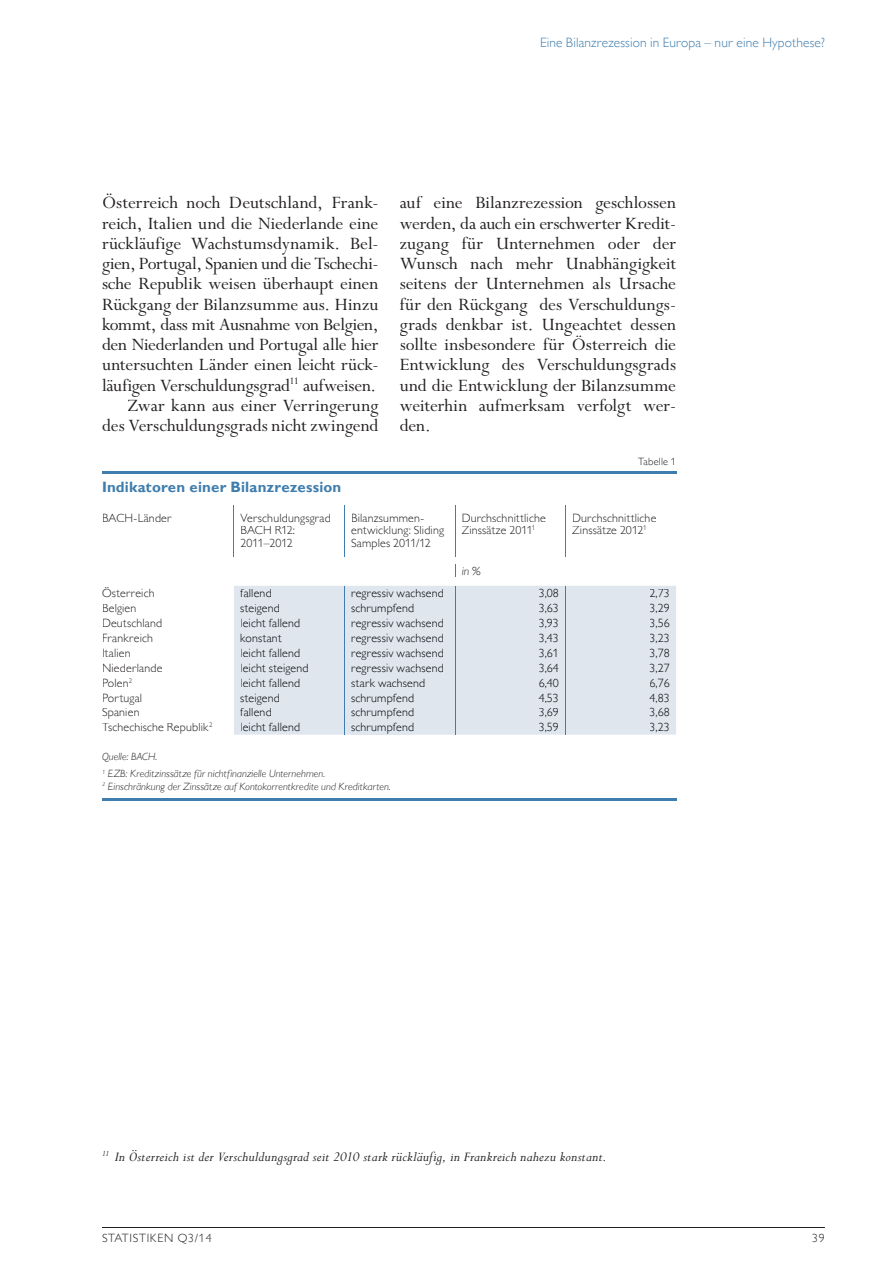
<style>
.page{position:relative;width:893px;height:1263px;background:#fff}
.page>*{position:absolute;margin:0;border:0;box-sizing:border-box;transform-origin:0 0}
.t1{font:19.5px/20.2px "Perpetua Std";letter-spacing:-.005em;color:#231f20;text-align:right}
.t2{font:italic 15px "Perpetua Std";letter-spacing:.015em;color:#231f20}
.t3{font:700 15px "Gill Sans MT Pro";letter-spacing:.01em;color:#3e7dad}
.t4{font:300 13.5px "Gill Sans MT Pro";letter-spacing:.01em;color:#3e7dad}
.t5{font:300 12px "Gill Sans MT Pro";letter-spacing:.015em;color:#000309}
.t6{font:300 12px/12.8px "Gill Sans MT Pro";letter-spacing:.015em;color:#231f20}
.t7{font:300 12px "Gill Sans MT Pro";letter-spacing:.06em;color:#231f20}
.t8{font:italic 300 12px "Gill Sans MT Pro";color:#231f20}
.t9{font:italic 300 10.5px/17px "Gill Sans MT Pro";letter-spacing:.01em;color:#231f20}
.t10{font:300 10.5px "Gill Sans MT Pro";letter-spacing:.02em;color:#231f20}
</style>
<div class="page">
<hr style="left:102px;top:1227px;width:723px;height:1px;background:#231f20">
<hr style="left:400px;top:336px;width:276px;height:1px;background:#231f20">
<div style="left:234px;top:586px;width:442px;height:149px;background:#e0e6ed"></div>
<hr style="left:234px;top:505px;width:1px;height:51px;background:#3e7dad">
<hr style="left:344px;top:505px;width:1px;height:51px;background:#3e7dad">
<hr style="left:455px;top:505px;width:1px;height:51px;background:#3e7dad">
<hr style="left:565px;top:505px;width:1px;height:51px;background:#3e7dad">
<svg style="left:344px;top:586px;width:1px;height:149px"></svg>
<svg style="left:455px;top:586px;width:1px;height:149px"></svg>
<svg style="left:565px;top:586px;width:1px;height:149px"></svg>
<svg style="left:455px;top:564px;width:1px;height:13px"></svg>
<hr style="left:102px;top:471px;width:574px;height:2px;background:#3e7dad">
<div style="left:240px;top:589px;width:31px;height:8px;background:#e0e6ed"></div>
<div style="left:352px;top:589px;width:91px;height:11px;background:#e0e6ed"></div>
<div style="left:539px;top:589px;width:19px;height:10px;background:#e0e6ed"></div>
<div style="left:650px;top:589px;width:19px;height:10px;background:#e0e6ed"></div>
<div style="left:241px;top:604px;width:38px;height:11px;background:#e0e6ed"></div>
<div style="left:352px;top:604px;width:61px;height:11px;background:#e0e6ed"></div>
<div style="left:539px;top:604px;width:19px;height:10px;background:#e0e6ed"></div>
<div style="left:650px;top:604px;width:19px;height:10px;background:#e0e6ed"></div>
<div style="left:241px;top:619px;width:59px;height:8px;background:#e0e6ed"></div>
<div style="left:352px;top:619px;width:91px;height:11px;background:#e0e6ed"></div>
<div style="left:539px;top:619px;width:19px;height:9px;background:#e0e6ed"></div>
<div style="left:650px;top:619px;width:19px;height:9px;background:#e0e6ed"></div>
<div style="left:241px;top:634px;width:41px;height:8px;background:#e0e6ed"></div>
<div style="left:352px;top:634px;width:91px;height:11px;background:#e0e6ed"></div>
<div style="left:539px;top:634px;width:19px;height:9px;background:#e0e6ed"></div>
<div style="left:650px;top:634px;width:19px;height:9px;background:#e0e6ed"></div>
<div style="left:241px;top:648px;width:59px;height:9px;background:#e0e6ed"></div>
<div style="left:352px;top:649px;width:91px;height:11px;background:#e0e6ed"></div>
<div style="left:539px;top:648px;width:17px;height:10px;background:#e0e6ed"></div>
<div style="left:650px;top:648px;width:19px;height:10px;background:#e0e6ed"></div>
<div style="left:241px;top:663px;width:67px;height:11px;background:#e0e6ed"></div>
<div style="left:352px;top:663px;width:91px;height:11px;background:#e0e6ed"></div>
<div style="left:539px;top:663px;width:19px;height:10px;background:#e0e6ed"></div>
<div style="left:650px;top:663px;width:19px;height:10px;background:#e0e6ed"></div>
<div style="left:241px;top:678px;width:59px;height:9px;background:#e0e6ed"></div>
<div style="left:352px;top:678px;width:73px;height:9px;background:#e0e6ed"></div>
<div style="left:539px;top:678px;width:19px;height:10px;background:#e0e6ed"></div>
<div style="left:650px;top:678px;width:19px;height:10px;background:#e0e6ed"></div>
<div style="left:241px;top:693px;width:38px;height:11px;background:#e0e6ed"></div>
<div style="left:352px;top:693px;width:61px;height:11px;background:#e0e6ed"></div>
<div style="left:539px;top:693px;width:19px;height:10px;background:#e0e6ed"></div>
<div style="left:650px;top:693px;width:19px;height:10px;background:#e0e6ed"></div>
<div style="left:240px;top:708px;width:31px;height:8px;background:#e0e6ed"></div>
<div style="left:352px;top:708px;width:61px;height:11px;background:#e0e6ed"></div>
<div style="left:539px;top:708px;width:19px;height:10px;background:#e0e6ed"></div>
<div style="left:650px;top:708px;width:19px;height:10px;background:#e0e6ed"></div>
<div style="left:241px;top:723px;width:59px;height:8px;background:#e0e6ed"></div>
<div style="left:352px;top:723px;width:61px;height:11px;background:#e0e6ed"></div>
<div style="left:539px;top:723px;width:19px;height:10px;background:#e0e6ed"></div>
<div style="left:650px;top:723px;width:19px;height:10px;background:#e0e6ed"></div>
<hr style="left:102px;top:798px;width:574px;height:3px;background:#3e7dad">
<p class="t4" style="left:540px;top:35px;width:286px">Eine Bilanzrezession in Europa – nur eine Hypothese?</p>
<p class="t1" style="left:102px;top:193px;width:278px">Österreich noch Deutschland, Frank&shy;reich, Italien und die Niederlande eine rückläufige Wachstumsdynamik. Bel&shy;gien, Portugal, Spanien und die Tschechi&shy;sche Republik weisen überhaupt einen Rückgang der Bilanzsumme aus. Hinzu kommt, dass mit Ausnahme von Belgien, den Niederlanden und Portugal alle hier untersuchten Länder einen leicht rück&shy;läufigen Verschuldungsgrad<sup>11</sup> aufweisen.<br>Zwar kann aus einer Verringerung des Verschuldungsgrads nicht zwingend</p>
<p class="t1" style="left:400px;top:193px;width:278px;text-align:justify">auf eine Bilanzrezession geschlossen werden, da auch ein erschwerter Kredit&shy;zugang für Unternehmen oder der Wunsch nach mehr Unabhängigkeit seitens der Unternehmen als Ursache für den Rückgang des Verschuldungs&shy;grads denkbar ist. Ungeachtet dessen sollte insbesondere für Österreich die Entwicklung des Verschuldungsgrads und die Entwicklung der Bilanzsumme weiterhin aufmerksam verfolgt wer&shy;den.</p>
<p class="t10" style="left:638px;top:455px;width:39px">Tabelle 1</p>
<p class="t3" style="left:102px;top:478px;width:241px">Indikatoren einer Bilanzrezession</p>
<p class="t6" style="left:102px;top:511px;width:71px">BACH-Länder</p>
<p class="t6" style="left:241px;top:511px;width:92px">Verschuldungsgrad<br>BACH R12:<br>2011–2012</p>
<p class="t6" style="left:351px;top:511px;width:94px">Bilanzsummen&shy;entwicklung: Sliding<br>Samples 2011/12</p>
<p class="t6" style="left:462px;top:511px;width:86px">Durchschnittliche<br>Zinssätze 2011<sup>1</sup></p>
<p class="t6" style="left:572px;top:511px;width:86px">Durchschnittliche<br>Zinssätze 2012<sup>1</sup></p>
<p class="t8" style="left:462px;top:564px;width:20px">in %</p>
<p class="t6" style="left:102px;top:587px;width:54px">Österreich</p>
<p class="t5" style="left:240px;top:586px;width:33px">fallend</p>
<p class="t5" style="left:351px;top:586px;width:94px">regressiv wachsend</p>
<p class="t5" style="left:539px;top:586px;width:22px">3,08</p>
<p class="t5" style="left:650px;top:586px;width:22px">2,73</p>
<p class="t6" style="left:102px;top:602px;width:36px">Belgien</p>
<p class="t5" style="left:240px;top:601px;width:41px">steigend</p>
<p class="t5" style="left:351px;top:601px;width:65px">schrumpfend</p>
<p class="t5" style="left:539px;top:601px;width:22px">3,63</p>
<p class="t5" style="left:650px;top:601px;width:22px">3,29</p>
<p class="t6" style="left:102px;top:616px;width:62px">Deutschland</p>
<p class="t5" style="left:240px;top:616px;width:62px">leicht fallend</p>
<p class="t5" style="left:351px;top:616px;width:94px">regressiv wachsend</p>
<p class="t5" style="left:539px;top:616px;width:22px">3,93</p>
<p class="t5" style="left:650px;top:616px;width:22px">3,56</p>
<p class="t6" style="left:102px;top:631px;width:52px">Frankreich</p>
<p class="t5" style="left:240px;top:631px;width:43px">konstant</p>
<p class="t5" style="left:351px;top:631px;width:94px">regressiv wachsend</p>
<p class="t5" style="left:539px;top:631px;width:22px">3,43</p>
<p class="t5" style="left:650px;top:631px;width:22px">3,23</p>
<p class="t6" style="left:102px;top:646px;width:30px">Italien</p>
<p class="t5" style="left:240px;top:646px;width:62px">leicht fallend</p>
<p class="t5" style="left:351px;top:646px;width:94px">regressiv wachsend</p>
<p class="t5" style="left:539px;top:646px;width:22px">3,61</p>
<p class="t5" style="left:650px;top:646px;width:22px">3,78</p>
<p class="t6" style="left:102px;top:661px;width:62px">Niederlande</p>
<p class="t5" style="left:240px;top:660px;width:70px">leicht steigend</p>
<p class="t5" style="left:351px;top:660px;width:94px">regressiv wachsend</p>
<p class="t5" style="left:539px;top:660px;width:22px">3,64</p>
<p class="t5" style="left:650px;top:660px;width:22px">3,27</p>
<p class="t6" style="left:102px;top:676px;width:32px">Polen<sup>2</sup></p>
<p class="t5" style="left:240px;top:675px;width:62px">leicht fallend</p>
<p class="t5" style="left:351px;top:675px;width:76px">stark wachsend</p>
<p class="t5" style="left:539px;top:675px;width:22px">6,40</p>
<p class="t5" style="left:650px;top:675px;width:22px">6,76</p>
<p class="t6" style="left:102px;top:691px;width:42px">Portugal</p>
<p class="t5" style="left:240px;top:690px;width:41px">steigend</p>
<p class="t5" style="left:351px;top:690px;width:65px">schrumpfend</p>
<p class="t5" style="left:539px;top:690px;width:22px">4,53</p>
<p class="t5" style="left:650px;top:690px;width:22px">4,83</p>
<p class="t6" style="left:102px;top:706px;width:39px">Spanien</p>
<p class="t5" style="left:240px;top:705px;width:33px">fallend</p>
<p class="t5" style="left:351px;top:705px;width:65px">schrumpfend</p>
<p class="t5" style="left:539px;top:705px;width:22px">3,69</p>
<p class="t5" style="left:650px;top:705px;width:22px">3,68</p>
<p class="t6" style="left:102px;top:721px;width:112px">Tschechische Republik<sup>2</sup></p>
<p class="t5" style="left:240px;top:720px;width:62px">leicht fallend</p>
<p class="t5" style="left:351px;top:720px;width:65px">schrumpfend</p>
<p class="t5" style="left:539px;top:720px;width:22px">3,59</p>
<p class="t5" style="left:650px;top:720px;width:22px">3,23</p>
<p class="t9" style="left:102px;top:748px;width:225px">Quelle: BACH.<br><sup>1</sup> EZB: Kreditzinssätze für nichtfinanzielle Unternehmen.</p>
<p class="t9" style="left:102px;top:778px;width:290px"><sup>2</sup> Einschränkung der Zinssätze auf Kontokorrentkredite und Kreditkarten.</p>
<p class="t2" style="left:102px;top:1149px;width:506px"><sup>11</sup> In Österreich ist der Verschuldungsgrad seit 2010 stark rückläufig, in Frankreich nahezu konstant.</p>
<p class="t7" style="left:102px;top:1231px;width:111px">STATISTIKEN Q3/14</p>
<p class="t6" style="left:812px;top:1232px;width:14px">39</p>
</div>
